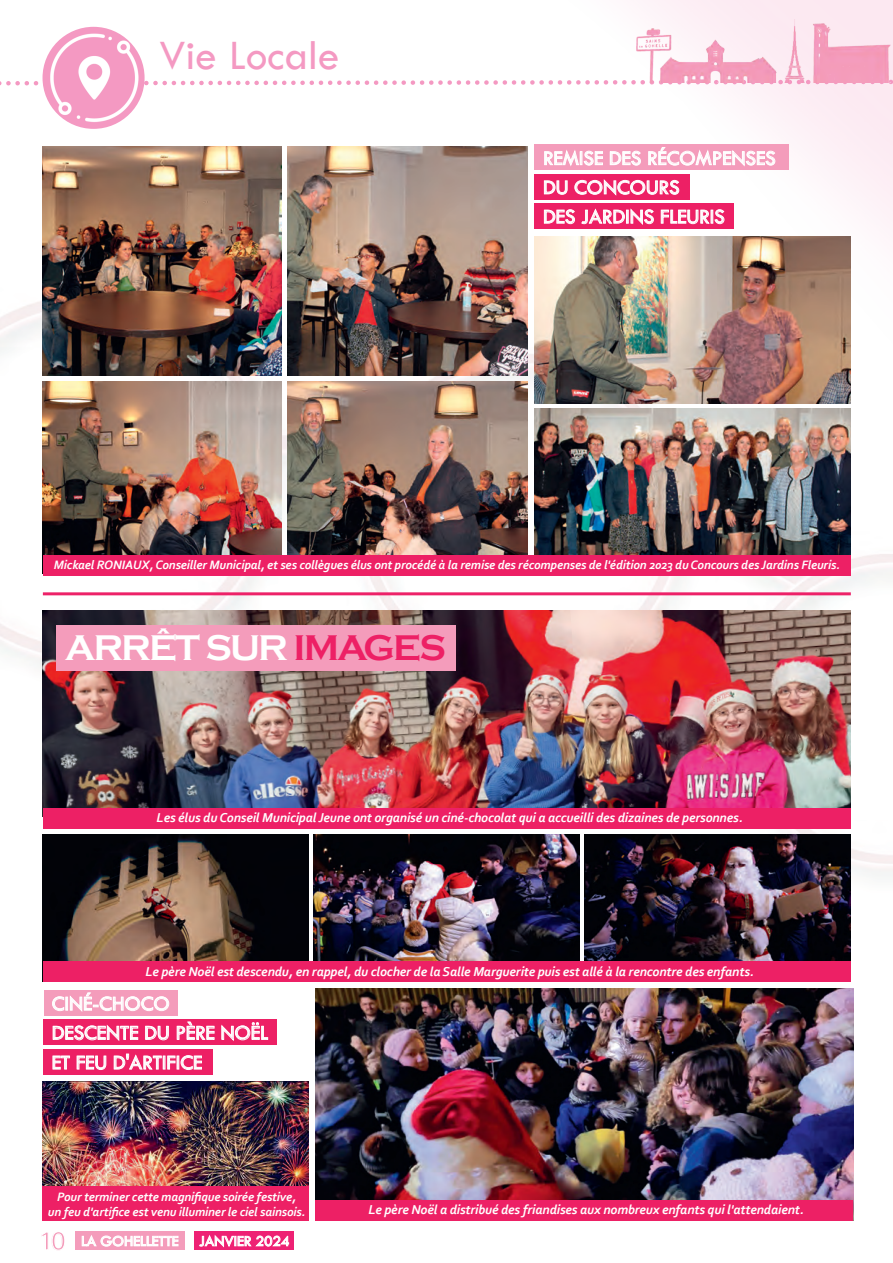
<style>
.page{position:relative;width:893px;height:1263px;background:#fff}
.page>*{position:absolute;margin:0;border:0;box-sizing:border-box;transform-origin:0 0}
.t1{font:43.5px "Tw Cen";color:#f499c2}
.t2{font:700 36.75px "Copperplate Gothic";letter-spacing:-.05em;color:#fff}
.t3{font:21px/29.2px "Tw Cen";color:#fff}
.t4{font:15.3px "Tw Cen";color:#fff}
.t5{font:italic 700 13.5px "Corbel";letter-spacing:-.01em;color:#fff}
.t6{font:italic 700 12.75px/15.3px "Corbel";letter-spacing:-.01em;color:#fff;text-align:center}
.s1{color:#ed2065}
.s2{font-family:"Acumin Variable Concept";font-size:27px;color:#f49cbb}
</style>
<div class="page">
<img style="left:0;top:0;width:893px;height:1250px">
<svg style="left:0;top:77px;width:893px;height:11px"></svg>
<div style="left:43px;top:27px;width:102px;height:102px;background:#f499c2;border-radius:50%"></div>
<img style="left:48px;top:33px;width:91px;height:90px">
<img style="left:636px;top:19px;width:257px;height:64px">
<div style="left:534px;top:145px;width:254px;height:25px;background:#f49cbb"></div>
<div style="left:534px;top:174px;width:156px;height:25px;background:#ed2065"></div>
<div style="left:534px;top:203px;width:199px;height:26px;background:#ed2065"></div>
<img style="left:43px;top:382px;width:239px;height:173px">
<img style="left:43px;top:146px;width:239px;height:230px">
<img style="left:288px;top:382px;width:239px;height:173px">
<img style="left:288px;top:146px;width:239px;height:230px">
<img style="left:534px;top:237px;width:316px;height:166px">
<img style="left:534px;top:408px;width:316px;height:147px">
<div style="left:43px;top:555px;width:807px;height:20px;background:#ed2065"></div>
<div style="left:75px;top:1231px;width:110px;height:18px;background:#f49cbb"></div>
<div style="left:194px;top:1231px;width:100px;height:18px;background:#ee2174"></div>
<hr style="left:43px;top:592px;width:808px;height:3px;background:#ed2268">
<div style="left:44px;top:990px;width:134px;height:26px;background:#f49cbb"></div>
<div style="left:43px;top:1019px;width:234px;height:26px;background:#ed2065"></div>
<div style="left:43px;top:1049px;width:170px;height:25px;background:#ed2065"></div>
<img style="left:43px;top:611px;width:808px;height:197px">
<img style="left:43px;top:834px;width:265px;height:127px">
<img style="left:43px;top:1081px;width:265px;height:105px">
<img style="left:314px;top:834px;width:265px;height:127px">
<img style="left:585px;top:834px;width:265px;height:127px">
<img style="left:315px;top:989px;width:538px;height:211px">
<div style="left:56px;top:625px;width:399px;height:45px;background:#f49cbb"></div>
<div style="left:43px;top:808px;width:808px;height:20px;background:#ed2065"></div>
<div style="left:43px;top:961px;width:807px;height:21px;background:#ed2065"></div>
<div style="left:315px;top:1200px;width:538px;height:20px;background:#ed2065"></div>
<div style="left:43px;top:1186px;width:266px;height:35px;background:#ed2065"></div>
<p class="t1" style="left:159px;top:29px;width:182px">Vie Locale</p>
<p class="t3" style="left:543px;top:143px;width:234px">REMISE DES RÉCOMPENSES<br>DU CONCOURS<br>DES JARDINS FLEURIS</p>
<p class="t6" style="left:54px;top:556px;width:788px">Mickael RONIAUX, Conseiller Municipal, et ses collègues élus ont procédé à la remise des récompenses de l'édition 2023 du Concours des Jardins Fleuris.</p>
<p class="t2" style="left:65px;top:627px;width:382px">ARRÊT SUR <span class="s1">IMAGES</span></p>
<p class="t5" style="left:157px;top:809px;width:588px">Les élus du Conseil Municipal Jeune ont organisé un ciné-chocolat qui a accueilli des dizaines de personnes.</p>
<p class="t5" style="left:145px;top:963px;width:610px">Le père Noël est descendu, en rappel, du clocher de la Salle Marguerite puis est allé à la rencontre des enfants.</p>
<p class="t3" style="left:52px;top:989px;width:119px">CINÉ-CHOCO</p>
<p class="t3" style="left:52px;top:1018px;width:218px">DESCENTE DU PÈRE NOËL</p>
<p class="t3" style="left:52px;top:1048px;width:152px">ET FEU D'ARTIFICE</p>
<p class="t6" style="left:48px;top:1188px;width:259px">Pour terminer cette magnifique soirée festive,<br>un feu d'artifice est venu illuminer le ciel sainsois.</p>
<p class="t4" style="left:41px;top:1232px;width:139px"><span class="s2">10</span> LA GOHELLETTE</p>
<p class="t4" style="left:199px;top:1232px;width:92px">JANVIER 2024</p>
<p class="t5" style="left:368px;top:1201px;width:437px">Le père Noël a distribué des friandises aux nombreux enfants qui l'attendaient.</p>
</div>
